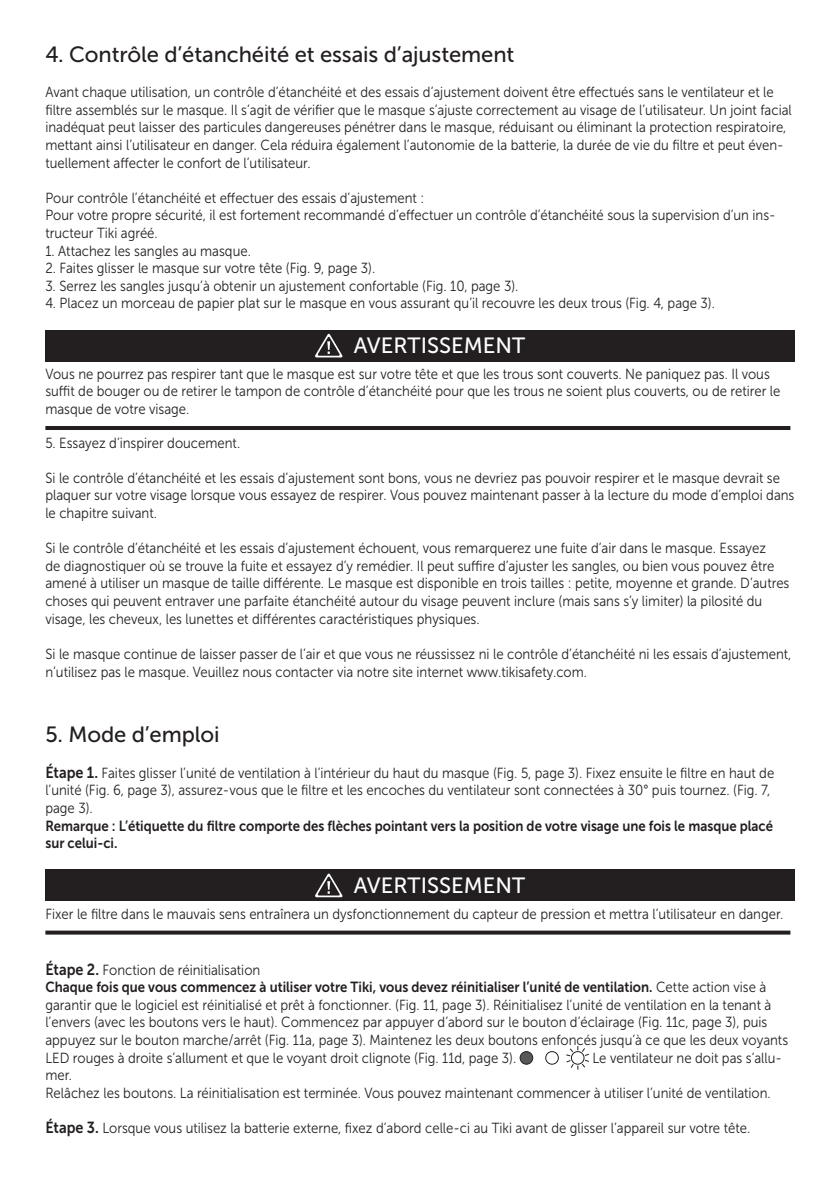
<style>
.page{position:relative;width:840px;height:1191px;background:#fff}
.page>*{position:absolute;margin:0;border:0;box-sizing:border-box;transform-origin:0 0}
.HEADER_12P{font:22px "Museo Sans 500";letter-spacing:-.005em;color:#231f20}
.t1{font:22px "Museo Sans 500";color:#fff}
.BODY_continuing{font:14.6px/17.6px "Museo Sans 300";color:#231f20;scale:.9 1}
.BODY_continuing_FAT{font:14.6px/17.6px "Museo Sans 300";color:#231f20;scale:.9 1}
.BODY_continuing-2{font:14.6px/17.6px "Museo Sans 700";color:#231f20;scale:.9 1}
.s1{font-family:"Museo Sans 700";font-size:16px}
.s2{font-family:"Museo Sans 700"}
</style>
<div class="page">
<div style="left:45px;top:330px;width:749px;height:31px;background:#231f20"></div>
<svg style="left:315px;top:333px;width:27px;height:24px"></svg>
<hr style="left:45px;top:426px;width:745px;height:4px;background:#231f20">
<div style="left:45px;top:869px;width:749px;height:32px;background:#231f20"></div>
<svg style="left:315px;top:873px;width:27px;height:24px"></svg>
<svg style="left:45px;top:930px;width:745px;height:4px;background:#444041"></svg>
<div style="left:520px;top:1051px;width:12px;height:13px;background:#57585a;border-radius:50%"></div>
<div style="left:519px;top:1051px;width:14px;height:13px;border:1px solid #231f20;border-radius:50%"></div>
<svg style="left:545px;top:1051px;width:13px;height:13px"></svg>
<div style="left:545px;top:1051px;width:13px;height:13px;border:1px solid #231f20;border-radius:50%"></div>
<svg style="left:566px;top:1046px;width:22px;height:23px"></svg>
<p class="HEADER_12P" style="left:45px;top:42px;width:470px">4. Contrôle d’étanchéité et essais d’ajustement</p>
<p class="BODY_continuing" style="left:45px;top:83px;width:830px">Avant chaque utilisation, un contrôle d’étanchéité et des essais d’ajustement doivent être effectués sans le ventilateur et le filtre assemblés sur le masque. Il s’agit de vérifier que le masque s’ajuste correctement au visage de l’utilisateur. Un joint facial inadéquat peut laisser des particules dangereuses pénétrer dans le masque, réduisant ou éliminant la protection respiratoire, mettant ainsi l’utilisateur en danger. Cela réduira également l’autonomie de la batterie, la durée de vie du filtre et peut éven&shy;tuellement affecter le confort de l’utilisateur.</p>
<p class="BODY_continuing" style="left:45px;top:189px;width:422px">Pour contrôle l’étanchéité et effectuer des essais d’ajustement :</p>
<p class="BODY_continuing" style="left:45px;top:207px;width:812px">Pour votre propre sécurité, il est fortement recommandé d’effectuer un contrôle d’étanchéité sous la supervision d’un ins&shy;tructeur Tiki agréé.</p>
<p class="BODY_continuing" style="left:45px;top:242px;width:230px">1. Attachez les sangles au masque.</p>
<p class="BODY_continuing" style="left:45px;top:259px;width:368px">2. Faites glisser le masque sur votre tête (Fig. 9, page 3).</p>
<p class="BODY_continuing" style="left:45px;top:277px;width:527px">3. Serrez les sangles jusqu’à obtenir un ajustement confortable (Fig. 10, page 3).</p>
<p class="BODY_continuing" style="left:45px;top:295px;width:745px">4. Placez un morceau de papier plat sur le masque en vous assurant qu’il recouvre les deux trous (Fig. 4, page 3).</p>
<p class="t1" style="left:353px;top:334px;width:173px">AVERTISSEMENT</p>
<p class="BODY_continuing" style="left:45px;top:365px;width:817px">Vous ne pourrez pas respirer tant que le masque est sur votre tête et que les trous sont couverts. Ne paniquez pas. Il vous suffit de bouger ou de retirer le tampon de contrôle d’étanchéité pour que les trous ne soient plus couverts, ou de retirer le masque de votre visage.</p>
<p class="BODY_continuing" style="left:45px;top:434px;width:218px">5. Essayez d’inspirer doucement.</p>
<p class="BODY_continuing" style="left:45px;top:469px;width:833px">Si le contrôle d’étanchéité et les essais d’ajustement sont bons, vous ne devriez pas pouvoir respirer et le masque devrait se plaquer sur votre visage lorsque vous essayez de respirer. Vous pouvez maintenant passer à la lecture du mode d’emploi dans le chapitre suivant.</p>
<p class="BODY_continuing" style="left:45px;top:539px;width:827px">Si le contrôle d’étanchéité et les essais d’ajustement échouent, vous remarquerez une fuite d’air dans le masque. Essayez<br>de diagnostiquer où se trouve la fuite et essayez d’y remédier. Il peut suffire d’ajuster les sangles, ou bien vous pouvez être amené à utiliser un masque de taille différente. Le masque est disponible en trois tailles : petite, moyenne et grande. D’autres choses qui peuvent entraver une parfaite étanchéité autour du visage peuvent inclure (mais sans s’y limiter) la pilosité du visage, les cheveux, les lunettes et différentes caractéristiques physiques.</p>
<p class="BODY_continuing" style="left:45px;top:645px;width:830px">Si le masque continue de laisser passer de l’air et que vous ne réussissez ni le contrôle d’étanchéité ni les essais d’ajustement, n’utilisez pas le masque. Veuillez nous contacter via notre site internet www.tikisafety.com.</p>
<p class="HEADER_12P" style="left:45px;top:722px;width:176px">5. Mode d’emploi</p>
<p class="BODY_continuing_FAT" style="left:45px;top:764px;width:811px"><span class="s1">Étape 1.</span> Faites glisser l’unité de ventilation à l’intérieur du haut du masque (Fig. 5, page 3). Fixez ensuite le filtre en haut de l’unité (Fig. 6, page 3), assurez-vous que le filtre et les encoches du ventilateur sont connectées à 30° puis tournez. (Fig. 7, page 3).</p>
<p class="BODY_continuing-2" style="left:45px;top:816px;width:809px">Remarque : L’étiquette du filtre comporte des flèches pointant vers la position de votre visage une fois le masque placé sur celui-ci.</p>
<p class="t1" style="left:353px;top:873px;width:173px">AVERTISSEMENT</p>
<p class="BODY_continuing" style="left:45px;top:905px;width:821px">Fixer le filtre dans le mauvais sens entraînera un dysfonctionnement du capteur de pression et mettra l’utilisateur en danger.</p>
<p class="BODY_continuing_FAT" style="left:45px;top:961px;width:240px"><span class="s1">Étape 2.</span> Fonction de réinitialisation</p>
<p class="BODY_continuing" style="left:45px;top:978px;width:826px"><span class="s2">Chaque fois que vous commencez à utiliser votre Tiki, vous devez réinitialiser l’unité de ventilation.</span> Cette action vise à garantir que le logiciel est réinitialisé et prêt à fonctionner. (Fig. 11, page 3). Réinitialisez l’unité de ventilation en la tenant à l’envers (avec les boutons vers le haut). Commencez par appuyer d’abord sur le bouton d’éclairage (Fig. 11c, page 3), puis appuyez sur le bouton marche/arrêt (Fig. 11a, page 3). Maintenez les deux boutons enfoncés jusqu’à ce que les deux voyants LED rouges à droite s’allument et que le voyant droit clignote (Fig. 11d, page 3).</p>
<p class="BODY_continuing" style="left:592px;top:1049px;width:212px">Le ventilateur ne doit pas s’allu-</p>
<p class="BODY_continuing" style="left:45px;top:1066px;width:31px">mer.</p>
<p class="BODY_continuing" style="left:45px;top:1084px;width:807px">Relâchez les boutons. La réinitialisation est terminée. Vous pouvez maintenant commencer à utiliser l’unité de ventilation.</p>
<p class="BODY_continuing_FAT" style="left:45px;top:1119px;width:784px"><span class="s1">Étape 3.</span> Lorsque vous utilisez la batterie externe, fixez d’abord celle-ci au Tiki avant de glisser l’appareil sur votre tête.</p>
</div>
